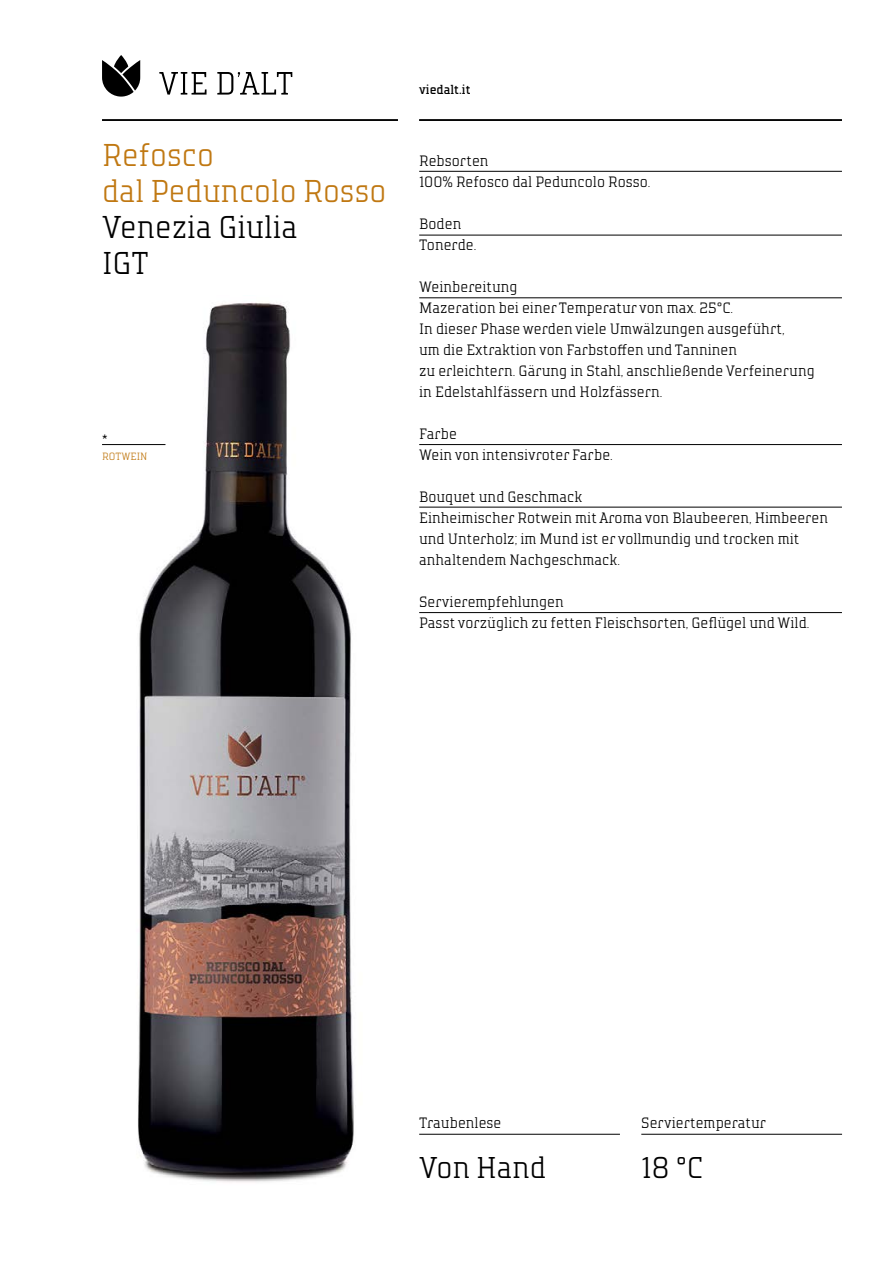
<style>
.page{position:relative;width:893px;height:1263px;background:#fff}
.page>*{position:absolute;margin:0;border:0;box-sizing:border-box;transform-origin:0 0}
.t1{font:300 31.5px/36px "TT Polls";color:#c07812}
.t2{font:300 31.5px/36px "TT Polls";color:#000}
.t3{font:300 30px "TT Polls";color:#000}
.t4{font:300 15px/21px "TT Polls";color:#000}
.t5{font:12.75px "TT Polls";color:#000}
.t6{font:300 10.5px "TT Polls";color:#c07812}
</style>
<div class="page">
<svg style="left:159px;top:72px;width:48px;height:23px"></svg>
<svg style="left:217px;top:72px;width:75px;height:23px"></svg>
<svg style="left:102px;top:55px;width:38px;height:42px"></svg>
<hr style="left:419px;top:1134px;width:201px;height:1px;background:#000">
<hr style="left:641px;top:1134px;width:201px;height:1px;background:#000">
<hr style="left:102px;top:119px;width:296px;height:2px;background:#000">
<hr style="left:419px;top:119px;width:423px;height:2px;background:#000">
<img style="left:125px;top:302px;width:229px;height:880px">
<hr style="left:419px;top:171px;width:423px;height:1px;background:#000">
<hr style="left:419px;top:235px;width:423px;height:1px;background:#000">
<hr style="left:419px;top:507px;width:423px;height:1px;background:#000">
<hr style="left:419px;top:444px;width:423px;height:1px;background:#000">
<hr style="left:102px;top:444px;width:63px;height:1px;background:#000">
<hr style="left:419px;top:612px;width:423px;height:1px;background:#000">
<hr style="left:419px;top:298px;width:423px;height:1px;background:#000">
<h1 class="t1" style="left:102px;top:137px;width:286px">Refosco<br>dal Peduncolo Rosso</h1>
<h1 class="t2" style="left:102px;top:209px;width:197px">Venezia Giulia<br>IGT</h1>
<p class="t4" style="left:102px;top:429px;width:7px">*</p>
<p class="t6" style="left:102px;top:450px;width:47px">ROTWEIN</p>
<p class="t5" style="left:419px;top:82px;width:53px">viedalt.it</p>
<p class="t4" style="left:419px;top:150px;width:233px">Rebsorten<br>100% Refosco dal Peduncolo Rosso.</p>
<p class="t4" style="left:419px;top:213px;width:59px">Boden<br>Tonerde.</p>
<p class="t4" style="left:419px;top:276px;width:397px">Weinbereitung<br>Mazeration bei einer Temperatur von max. 25°C.<br>In dieser Phase werden viele Umwälzungen ausgeführt,<br>um die Extraktion von Farbstoffen und Tanninen<br>zu erleichtern. Gärung in Stahl, anschließende Verfeinerung in Edelstahlfässern und Holzfässern.</p>
<p class="t4" style="left:419px;top:423px;width:195px">Farbe<br>Wein von intensivroter Farbe.</p>
<p class="t4" style="left:419px;top:486px;width:410px">Bouquet und Geschmack<br>Einheimischer Rotwein mit Aroma von Blaubeeren, Himbeeren und Unterholz; im Mund ist er vollmundig und trocken mit anhaltendem Nachgeschmack.</p>
<p class="t4" style="left:419px;top:591px;width:392px">Servierempfehlungen<br>Passt vorzüglich zu fetten Fleischsorten, Geflügel und Wild.</p>
<p class="t4" style="left:419px;top:1112px;width:84px">Traubenlese</p>
<p class="t4" style="left:641px;top:1112px;width:127px">Serviertemperatur</p>
<h2 class="t3" style="left:419px;top:1150px;width:128px">Von Hand</h2>
<h2 class="t3" style="left:641px;top:1150px;width:64px">18 °C</h2>
</div>
